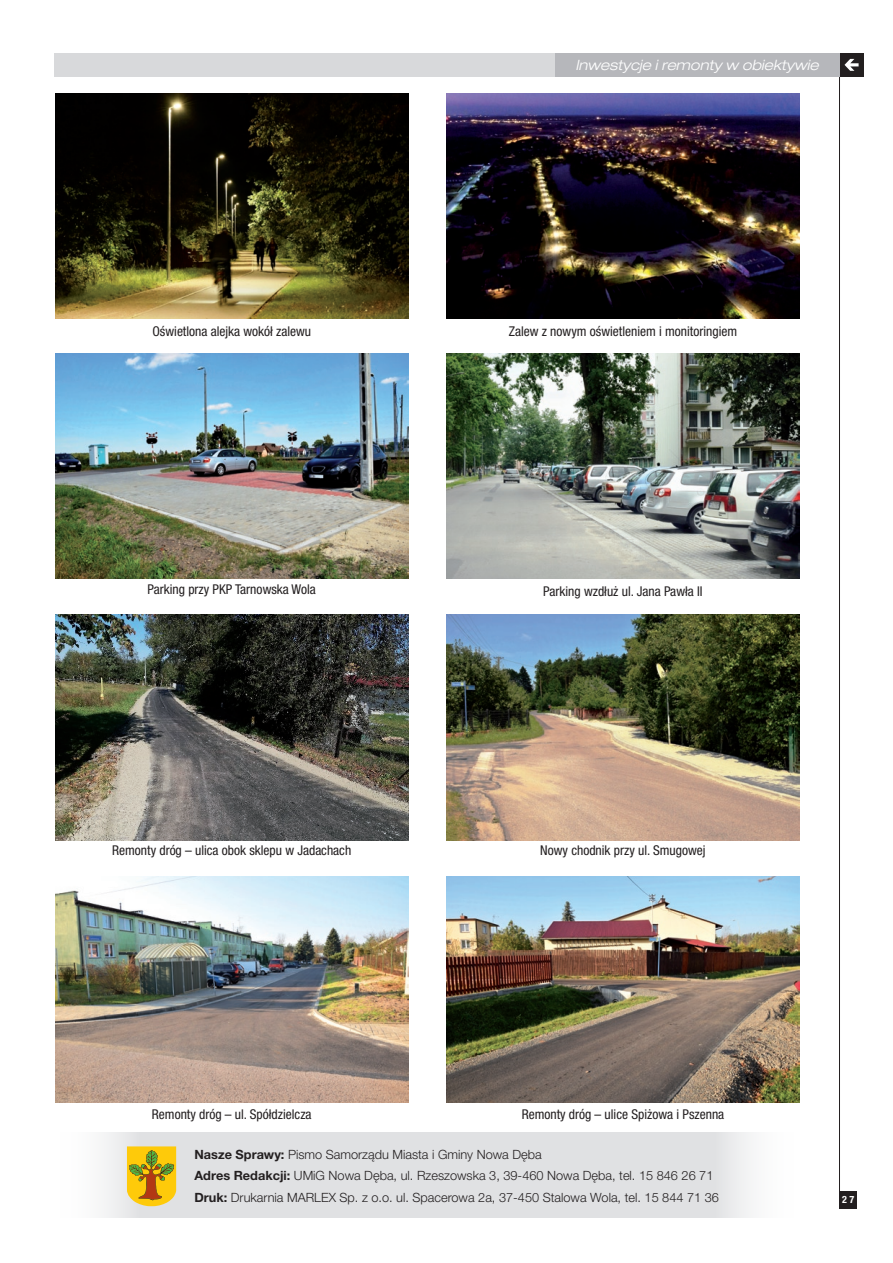
<style>
.page{position:relative;width:893px;height:1263px;background:#fff}
.page>*{position:absolute;margin:0;border:0;box-sizing:border-box;transform-origin:0 0}
.t1{font:italic 300 expanded 14.25px "Helvetica Neue LT Pro";color:#fff}
.t2{font:condensed 13.5px "Helvetica Neue LT Pro";color:#231f20}
.t3{font:300 12.75px/21.8px "Helvetica Neue LT Pro";color:#231f20}
.t4{font:700 condensed 10.05px "Helvetica Neue LT Pro";color:#fff}
.s1{font-weight:700}
</style>
<div class="page">
<div style="left:54px;top:53px;width:785px;height:24px;background:#d8d9db"></div>
<div style="left:840px;top:53px;width:23px;height:24px;background:#231f20"></div>
<svg style="left:844px;top:59px;width:15px;height:12px"></svg>
<hr style="left:839px;top:53px;width:1px;height:1155px;background:#231f20">
<div style="left:840px;top:1191px;width:17px;height:17px;background:#231f20"></div>
<div style="left:823px;top:53px;width:17px;height:24px;background:#b6b7bb"></div>
<div style="left:555px;top:53px;width:284px;height:24px;background:#b6b7bb"></div>
<svg style="left:104px;top:1132px;width:647px;height:85px;background:#e1e2e4"></svg>
<svg style="left:127px;top:1146px;width:49px;height:60px;background:#d6ae1e"></svg>
<img style="left:55px;top:94px;width:353px;height:225px">
<img style="left:446px;top:94px;width:353px;height:225px">
<img style="left:55px;top:354px;width:353px;height:225px">
<img style="left:446px;top:353px;width:353px;height:226px">
<img style="left:55px;top:615px;width:353px;height:225px">
<img style="left:446px;top:615px;width:353px;height:225px">
<img style="left:55px;top:877px;width:353px;height:225px">
<img style="left:446px;top:877px;width:353px;height:225px">
<p class="t1" style="left:575px;top:56px;width:245px">Inwestycje i remonty w obiektywie</p>
<p class="t2" style="left:152px;top:324px;width:160px">Oświetlona alejka wokół zalewu</p>
<p class="t2" style="left:509px;top:324px;width:230px">Zalew z nowym oświetleniem i monitoringiem</p>
<p class="t2" style="left:148px;top:581px;width:170px">Parking przy PKP Tarnowska Wola</p>
<p class="t2" style="left:543px;top:583px;width:161px">Parking wzdłuż ul. Jana Pawła II</p>
<p class="t2" style="left:112px;top:843px;width:241px">Remonty dróg – ulica obok sklepu w Jadachach</p>
<p class="t2" style="left:152px;top:1106px;width:161px">Remonty dróg – ul. Spółdzielcza</p>
<p class="t2" style="left:540px;top:843px;width:167px">Nowy chodnik przy ul. Smugowej</p>
<p class="t2" style="left:522px;top:1106px;width:204px">Remonty dróg – ulice Spiżowa i Pszenna</p>
<p class="t3" style="left:195px;top:1143px;width:526px"><span class="s1">Nasze Sprawy:</span> Pismo Samorządu Miasta i Gminy Nowa Dęba<br><span class="s1">Adres Redakcji:</span> UMiG Nowa Dęba, ul. Rzeszowska 3, 39-460 Nowa Dęba, tel. 15 846 26 71<br><span class="s1">Druk:</span> Drukarnia MARLEX Sp. z o.o. ul. Spacerowa 2a, 37-450 Stalowa Wola, tel. 15 844 71 36</p>
<p class="t4" style="left:842px;top:1193px;width:14px">27</p>
</div>
